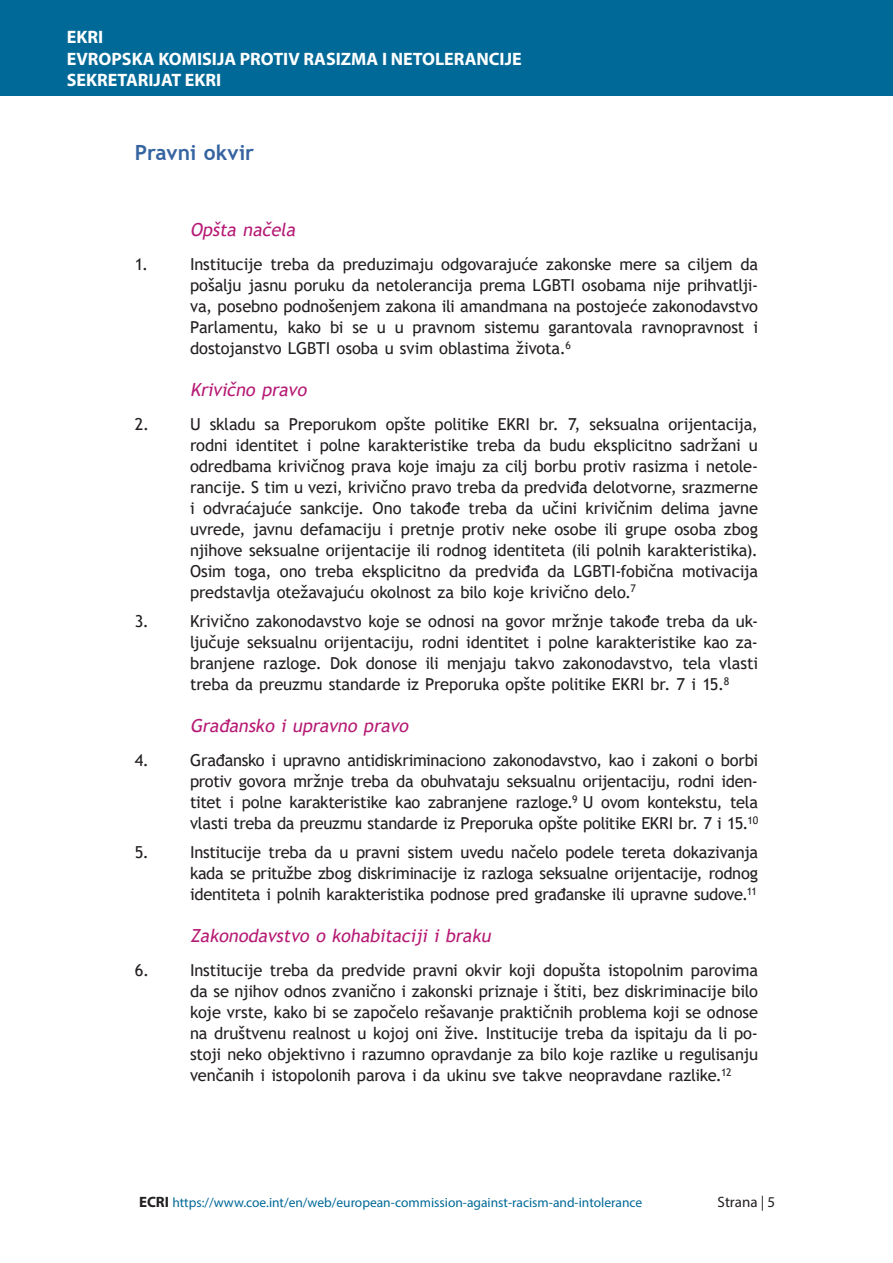
<style>
.page{position:relative;width:893px;height:1263px;background:#fff}
.page>*{position:absolute;margin:0;border:0;box-sizing:border-box;transform-origin:0 0}
.t1{font:700 21px "Trebuchet MS";color:#3664a1}
.t2{font:italic 18px "Trebuchet MS";color:#b61a74}
.t3{font:700 18px/21.6px "Myriad Pro";color:#fff}
.t4{font:16.5px/21px "Trebuchet MS";letter-spacing:-.015em;color:#231f20;text-align:justify}
.t5{font:15px "Myriad Pro";color:#231f20}
.t6{font:13.5px "Myriad Pro";color:#006997}
.s1{font-weight:700;font-size:15px;color:#231f20}
</style>
<div class="page">
<div style="left:0;top:0;width:893px;height:96px;background:#006997"></div>
<p class="t3" style="left:67px;top:28px;width:456px">EKRI<br>EVROPSKA KOMISIJA PROTIV RASIZMA I NETOLERANCIJE<br>SEKRETARIJAT EKRI</p>
<p class="t1" style="left:135px;top:140px;width:121px">Pravni okvir</p>
<p class="t2" style="left:190px;top:219px;width:110px">Opšta načela</p>
<p class="t4" style="left:135px;top:253px;width:15px">1.</p>
<p class="t4" style="left:190px;top:253px;width:570px">Institucije treba da preduzimaju odgovarajuće zakonske mere sa ciljem da pošalju jasnu poruku da netolerancija prema LGBTI osobama nije prihvatlji&shy;va, posebno podnošenjem zakona ili amandmana na postojeće zakonodavstvo Parlamentu, kako bi se u u pravnom sistemu garantovala ravnopravnost i dostojanstvo LGBTI osoba u svim oblastima života.<sup>6</sup></p>
<p class="t2" style="left:190px;top:379px;width:121px">Krivično pravo</p>
<p class="t4" style="left:135px;top:413px;width:16px">2.</p>
<p class="t4" style="left:190px;top:413px;width:570px">U skladu sa Preporukom opšte politike EKRI br. 7, seksualna orijentacija, rodni identitet i polne karakteristike treba da budu eksplicitno sadržani u odredbama krivičnog prava koje imaju za cilj borbu protiv rasizma i netole&shy;rancije. S tim u vezi, krivično pravo treba da predviđa delotvorne, srazmerne i odvraćajuće sankcije. Ono takođe treba da učini krivičnim delima javne uvrede, javnu defamaciju i pretnje protiv neke osobe ili grupe osoba zbog njihove seksualne orijentacije ili rodnog identiteta (ili polnih karakteristika).<br>Osim toga, ono treba eksplicitno da predviđa da LGBTI-fobična motivacija predstavlja otežavajuću okolnost za bilo koje krivično delo.<sup>7</sup></p>
<p class="t4" style="left:135px;top:611px;width:16px">3.</p>
<p class="t4" style="left:190px;top:611px;width:570px">Krivično zakonodavstvo koje se odnosi na govor mržnje takođe treba da uk&shy;ljučuje seksualnu orijentaciju, rodni identitet i polne karakteristike kao za&shy;branjene razloge. Dok donose ili menjaju takvo zakonodavstvo, tela vlasti treba da preuzmu standarde iz Preporuka opšte politike EKRI br. 7 i 15.<sup>8</sup></p>
<p class="t2" style="left:190px;top:715px;width:223px">Građansko i upravno pravo</p>
<p class="t4" style="left:135px;top:749px;width:16px">4.</p>
<p class="t4" style="left:190px;top:749px;width:570px">Građansko i upravno antidiskriminaciono zakonodavstvo, kao i zakoni o borbi protiv govora mržnje treba da obuhvataju seksualnu orijentaciju, rodni iden&shy;titet i polne karakteristike kao zabranjene razloge.<sup>9</sup> U ovom kontekstu, tela vlasti treba da preuzmu standarde iz Preporuka opšte politike EKRI br. 7 i 15.<sup>10</sup></p>
<p class="t4" style="left:135px;top:842px;width:16px">5.</p>
<p class="t4" style="left:190px;top:842px;width:570px">Institucije treba da u pravni sistem uvedu načelo podele tereta dokazivanja kada se pritužbe zbog diskriminacije iz razloga seksualne orijentacije, rodnog identiteta i polnih karakteristika podnose pred građanske ili upravne sudove.<sup>11</sup></p>
<p class="t2" style="left:190px;top:925px;width:306px">Zakonodavstvo o kohabitaciji i braku</p>
<p class="t4" style="left:135px;top:960px;width:16px">6.</p>
<p class="t4" style="left:190px;top:960px;width:570px">Institucije treba da predvide pravni okvir koji dopušta istopolnim parovima da se njihov odnos zvanično i zakonski priznaje i štiti, bez diskriminacije bilo koje vrste, kako bi se započelo rešavanje praktičnih problema koji se odnose na društvenu realnost u kojoj oni žive. Institucije treba da ispitaju da li po&shy;stoji neko objektivno i razumno opravdanje za bilo koje razlike u regulisanju venčanih i istopolonih parova i da ukinu sve takve neopravdane razlike.<sup>12</sup></p>
<p class="t6" style="left:139px;top:1197px;width:505px"><span class="s1">ECRI</span> https://www.coe.int/en/web/european-commission-against-racism-and-intolerance</p>
<p class="t5" style="left:718px;top:1196px;width:59px">Strana | 5</p>
</div>
